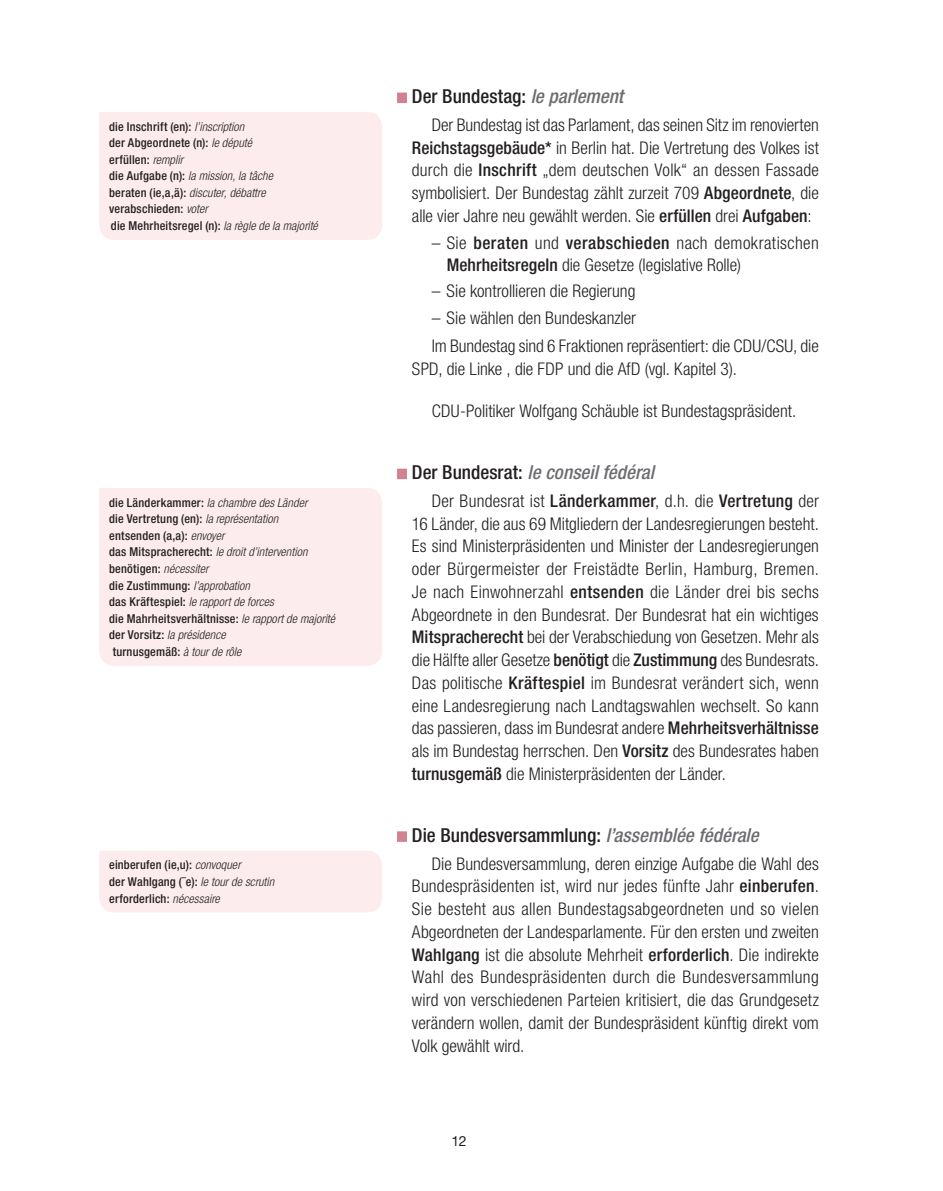
<style>
.page{position:relative;width:943px;height:1191px;background:#fff}
.page>*{position:absolute;margin:0;border:0;box-sizing:border-box;transform-origin:0 0}
.t1{font:500 condensed 19.25px "Helvetica Neue LT Std";color:#231f20}
.t2{font:italic 500 condensed 19.25px "Helvetica Neue LT Std";color:#6c6d70}
.t3{font:300 condensed 17.5px/22.8px "Helvetica Neue LT Std";color:#231f20;text-align:justify}
.t4{font:14px "Helvetica Neue LT Std";color:#231f20}
.t5{font:500 condensed 12.25px/16.6px "Helvetica Neue LT Std";letter-spacing:.015em;color:#231f20}
.s1{font-weight:300;font-style:italic}
.s2{font-style:italic;color:#6c6d70}
.s3{font-weight:500}
.s4{font-style:normal;color:#231f20}
</style>
<div class="page">
<div style="left:397px;top:93px;width:10px;height:10px;background:#d1818f"></div>
<div style="left:397px;top:469px;width:10px;height:10px;background:#d1818f"></div>
<div style="left:397px;top:831px;width:10px;height:11px;background:#d1818f"></div>
<div style="left:99px;top:112px;width:283px;height:128px;background:#fcecee"></div>
<div style="left:99px;top:488px;width:283px;height:178px;background:#fcecee"></div>
<div style="left:99px;top:851px;width:283px;height:61px;background:#fcecee"></div>
<p class="t5" style="left:109px;top:118px;width:210px">die Inschrift (en): <span class="s1">l’inscription<br></span>der Abgeordnete (n): <span class="s1">le député<br></span>erfüllen: <span class="s1">remplir<br></span>die Aufgabe (n): <span class="s1">la mission, la tâche<br></span>beraten (ie,a,ä): <span class="s1">discuter, débattre </span>verabschieden: <span class="s1">voter<br></span>die Mehrheitsregel (n): <span class="s1">la règle de la majorité</span></p>
<p class="t5" style="left:109px;top:494px;width:227px">die Länderkammer: <span class="s1">la chambre des Länder<br></span>die Vertretung (en): <span class="s1">la représentation<br></span>entsenden (a,a): <span class="s1">envoyer<br></span>das Mitspracherecht: <span class="s1">le droit d’intervention </span>benötigen: <span class="s1">nécessiter<br></span>die Zustimmung: <span class="s1">l’approbation<br></span>das Kräftespiel: <span class="s1">le rapport de forces<br></span>die Mahrheitsverhältnisse: <span class="s1">le rapport de majorité </span>der Vorsitz: <span class="s1">la présidence<br></span>turnusgemäß: <span class="s1">à tour de rôle</span></p>
<p class="t5" style="left:109px;top:856px;width:167px">einberufen (ie,u): <span class="s1">convoquer<br></span>der Wahlgang (¨e): <span class="s1">le tour de scrutin </span>erforderlich: <span class="s1">nécessaire</span></p>
<p class="t1" style="left:412px;top:85px;width:213px">Der Bundestag: <span class="s2">le parlement</span></p>
<p class="t3" style="left:412px;top:113px;width:408px;text-indent:20px">Der Bundestag ist das Parlament, das seinen Sitz im renovierten <span class="s3">Reichstagsgebäude*</span> in Berlin hat. Die Vertretung des Volkes ist durch die <span class="s3">Inschrift</span> „dem deutschen Volk“ an dessen Fassade symbolisiert. Der Bundestag zählt zurzeit 709 <span class="s3">Abgeordnete</span>, die alle vier Jahre neu gewählt werden. Sie <span class="s3">erfüllen</span> drei <span class="s3">Aufgaben</span>:</p>
<p class="t3" style="left:446px;top:231px;width:374px;line-height:21.9px;text-indent:-15px">– Sie <span class="s3">beraten</span> und <span class="s3">verabschieden</span> nach demokratischen<br><span class="s3">Mehrheitsregeln</span> die Gesetze (legislative Rolle)</p>
<p class="t3" style="left:432px;top:280px;width:205px">– Sie kontrollieren die Regierung</p>
<p class="t3" style="left:432px;top:304px;width:388px;line-height:27.7px">– Sie wählen den Bundeskanzler<br>Im Bundestag sind 6 Fraktionen repräsentiert: die CDU/CSU, die</p>
<p class="t3" style="left:412px;top:357px;width:326px">SPD, die Linke , die FDP und die AfD (vgl. Kapitel 3).</p>
<p class="t3" style="left:432px;top:399px;width:366px">CDU-Politiker Wolfgang Schäuble ist Bundestagspräsident.</p>
<p class="t2" style="left:412px;top:461px;width:244px"><span class="s4">Der Bundesrat:</span> le conseil fédéral</p>
<p class="t3" style="left:412px;top:489px;width:408px;text-indent:20px">Der Bundesrat ist <span class="s3">Länderkammer</span>, d.h. die <span class="s3">Vertretung</span> der 16 Länder, die aus 69 Mitgliedern der Landesregierungen besteht.<br>Es sind Ministerpräsidenten und Minister der Landesregierungen oder Bürgermeister der Freistädte Berlin, Hamburg, Bremen.<br>Je nach Einwohnerzahl <span class="s3">entsenden</span> die Länder drei bis sechs Abgeordnete in den Bundesrat. Der Bundesrat hat ein wichtiges <span class="s3">Mitspracherecht</span> bei der Verabschiedung von Gesetzen. Mehr als die Hälfte aller Gesetze <span class="s3">benötigt</span> die <span class="s3">Zustimmung</span> des Bundesrats.<br>Das politische <span class="s3">Kräftespiel</span> im Bundesrat verändert sich, wenn eine Landesregierung nach Landtagswahlen wechselt. So kann das passieren, dass im Bundesrat andere <span class="s3">Mehrheitsverhältnisse </span>als im Bundestag herrschen. Den <span class="s3">Vorsitz</span> des Bundesrates haben <span class="s3">turnusgemäß</span> die Ministerpräsidenten der Länder.</p>
<p class="t1" style="left:412px;top:823px;width:348px">Die Bundesversammlung: <span class="s2">l’assemblée fédérale</span></p>
<p class="t3" style="left:412px;top:852px;width:408px;text-indent:20px">Die Bundesversammlung, deren einzige Aufgabe die Wahl des Bundespräsidenten ist, wird nur jedes fünfte Jahr <span class="s3">einberufen</span>.<br>Sie besteht aus allen Bundestagsabgeordneten und so vielen Abgeordneten der Landesparlamente. Für den ersten und zweiten <span class="s3">Wahlgang</span> ist die absolute Mehrheit <span class="s3">erforderlich</span>. Die indirekte Wahl des Bundespräsidenten durch die Bundesversammlung wird von verschiedenen Parteien kritisiert, die das Grundgesetz verändern wollen, damit der Bundespräsident künftig direkt vom Volk gewählt wird.</p>
<p class="t4" style="left:451px;top:1133px;width:16px">12</p>
</div>
